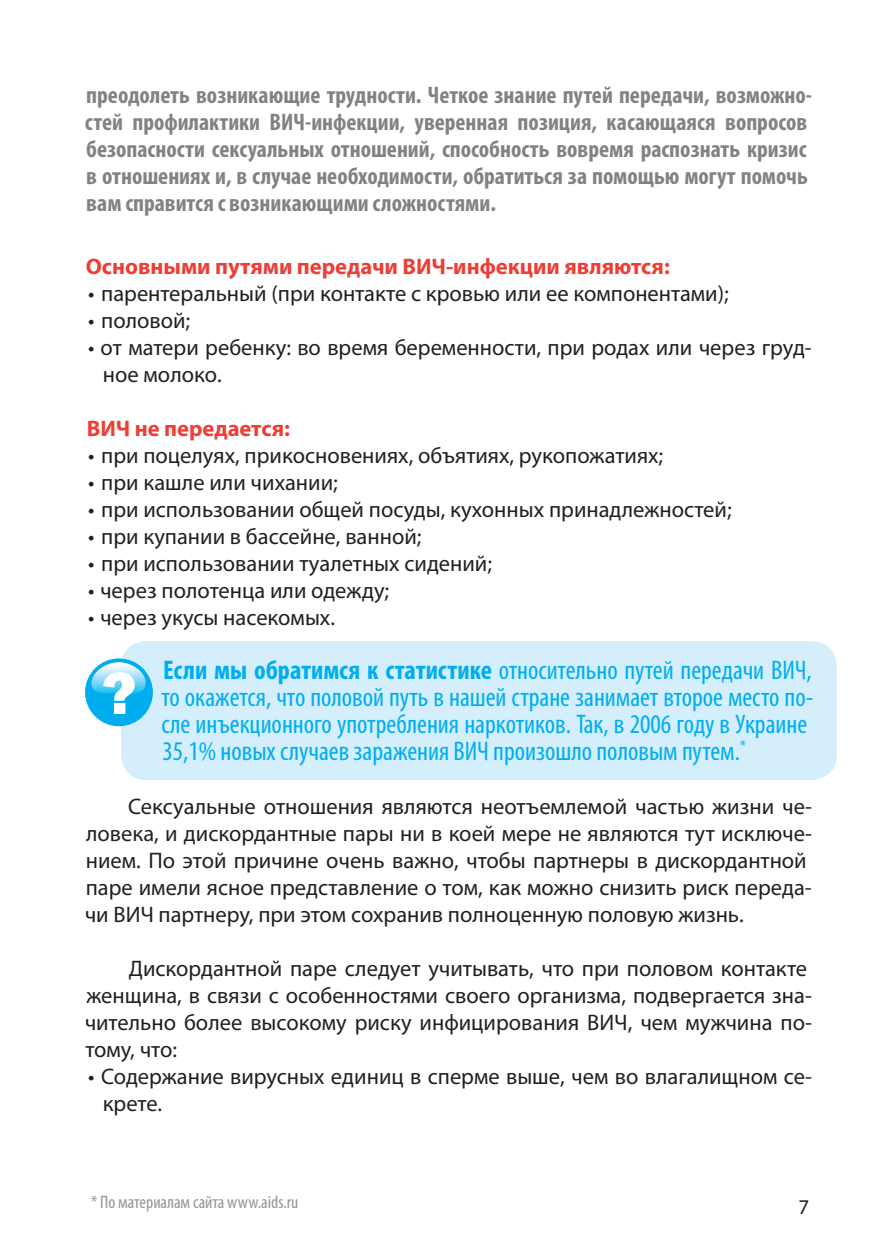
<style>
.page{position:relative;width:893px;height:1259px;background:#fff}
.page>*{position:absolute;margin:0;border:0;box-sizing:border-box;transform-origin:0 0}
.t1{font:condensed 27px/27px "Myriad Pro";color:#00aeef}
.t2{font:700 condensed 24px/27px "Myriad Pro";color:#808285}
.t3{font:22.5px/27px "Myriad Pro";color:#231f20}
.t4{font:700 22.5px "Myriad Pro";color:#ee3e35}
.t5{font:21px "Myriad Pro";color:#231f20}
.t6{font:condensed 18px "Myriad Pro";color:#939598}
.s1{font-weight:700}
</style>
<div class="page">
<div style="left:121px;top:641px;width:716px;height:139px;background:#d4effb;border-radius:26px"></div>
<div style="left:85px;top:658px;width:68px;height:68px;background:#00aeef;border-radius:50%"></div>
<svg style="left:91px;top:662px;width:55px;height:52px"></svg>
<p class="t2" style="left:85px;top:81px;width:729px">преодолеть возникающие трудности. Четкое знание путей передачи, возможно&shy;стей профилактики ВИЧ-инфекции, уверенная позиция, касающаяся вопросов безопасности сексуальных отношений, способность вовремя распознать кризис в отношениях и, в случае необходимости, обратиться за помощью могут помочь вам справится с возникающими сложностями.</p>
<p class="t4" style="left:86px;top:251px;width:586px">Основными путями передачи ВИЧ-инфекции являются:</p>
<p class="t3" style="left:88px;top:279px;width:642px">• парентеральный (при контакте с кровью или ее компонентами);</p>
<p class="t3" style="left:88px;top:306px;width:104px">• половой;</p>
<p class="t3" style="left:103px;top:333px;width:710px;text-indent:-15px">• от матери ребенку: во время беременности, при родах или через груд&shy;ное молоко.</p>
<p class="t4" style="left:87px;top:413px;width:205px">ВИЧ не передается:</p>
<p class="t3" style="left:88px;top:441px;width:576px">• при поцелуях, прикосновениях, объятиях, рукопожатиях;</p>
<p class="t3" style="left:88px;top:468px;width:251px">• при кашле или чихании;</p>
<p class="t3" style="left:88px;top:495px;width:645px">• при использовании общей посуды, кухонных принадлежностей;</p>
<p class="t3" style="left:88px;top:522px;width:335px">• при купании в бассейне, ванной;</p>
<p class="t3" style="left:88px;top:549px;width:405px">• при использовании туалетных сидений;</p>
<p class="t3" style="left:88px;top:576px;width:302px">• через полотенца или одежду;</p>
<p class="t3" style="left:88px;top:603px;width:248px">• через укусы насекомых.</p>
<p class="t1" style="left:161px;top:656px;width:653px"><span class="s1">Если мы обратимся к статистике</span> относительно путей передачи ВИЧ, то окажется, что половой путь в нашей стране занимает второе место по&shy;сле инъекционного употребления наркотиков. Так, в 2006 году в Украине 35,1% новых случаев заражения ВИЧ произошло половым путем.<sup>*</sup></p>
<p class="t3" style="left:85px;top:792px;width:729px;text-indent:44px">Сексуальные отношения являются неотъемлемой частью жизни че&shy;ловека, и дискордантные пары ни в коей мере не являются тут исключе&shy;нием. По этой причине очень важно, чтобы партнеры в дискордантной паре имели ясное представление о том, как можно снизить риск переда&shy;чи ВИЧ партнеру, при этом сохранив полноценную половую жизнь.</p>
<p class="t3" style="left:85px;top:954px;width:729px;text-indent:44px">Дискордантной паре следует учитывать, что при половом контакте женщина, в связи с особенностями своего организма, подвергается зна&shy;чительно более высокому риску инфицирования ВИЧ, чем мужчина по&shy;тому, что:</p>
<p class="t3" style="left:103px;top:1062px;width:711px;text-indent:-15px">• Содержание вирусных единиц в сперме выше, чем во влагалищном се&shy;крете.</p>
<p class="t6" style="left:91px;top:1191px;width:209px">* По материалам сайта www.aids.ru</p>
<p class="t5" style="left:799px;top:1193px;width:12px">7</p>
</div>
